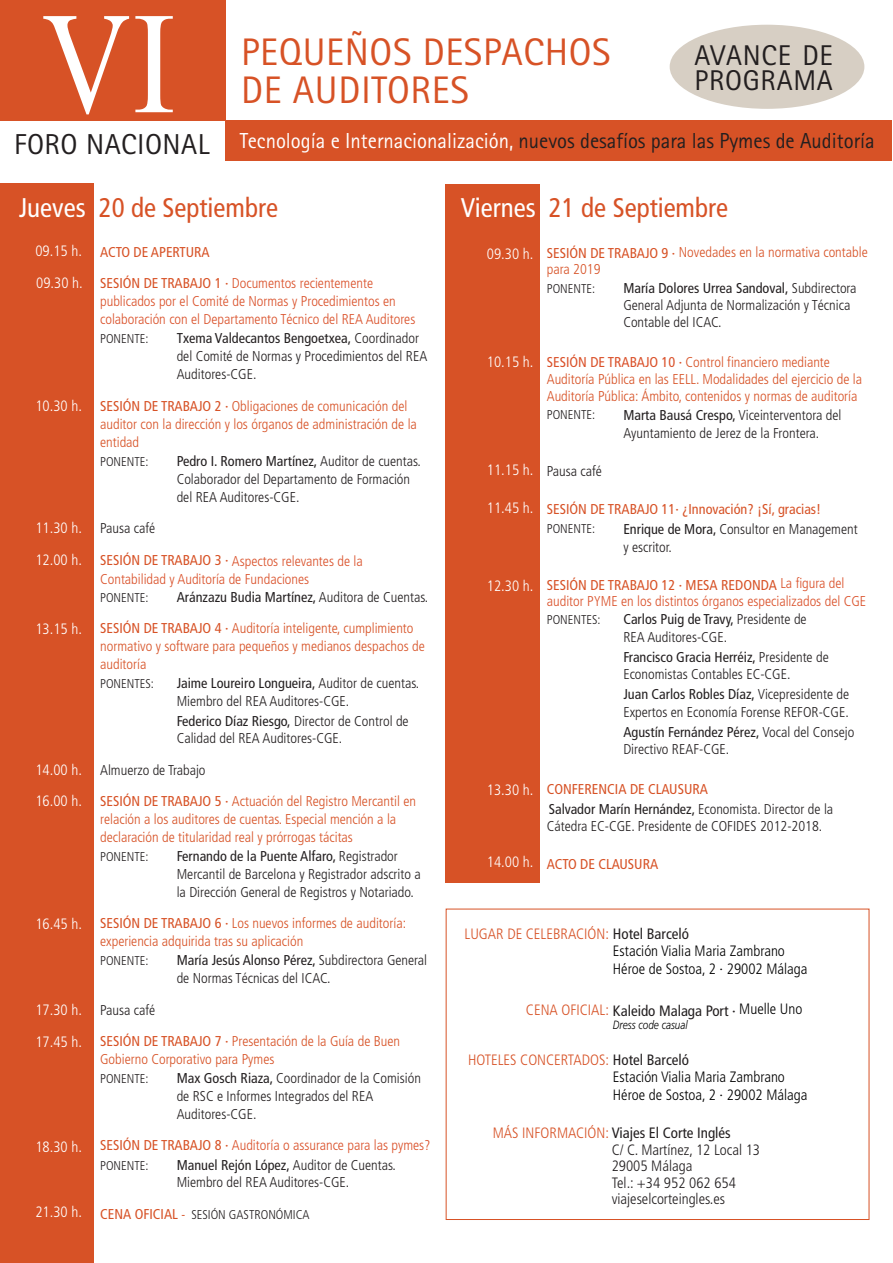
<style>
.page{position:relative;width:893px;height:1263px;background:#fff}
.page>*{position:absolute;margin:0;border:0;box-sizing:border-box;transform-origin:0 0}
.t1{font:38.4px/38.4px "Rotis Sans Serif";letter-spacing:.015em;color:#d75226}
.t2{font:28.65px/24.6px "Rotis Sans Serif";letter-spacing:.025em;color:#231f20}
.t3{font:condensed 27px "Frutiger";color:#d75226}
.t4{font:21.75px "Rotis Sans Serif";color:#231f20;scale:.95 1}
.t5{font:300 condensed 15px/17.2px "Frutiger";color:#000001}
.t6{font:300 condensed 15px/32.2px "Frutiger";color:#fff}
.t7{font:300 condensed 15px/16.5px "Frutiger";color:#231f20}
.t8{font:condensed 15px "Frutiger";color:#231f20}
.t9{font:300 condensed 14.25px/17.9px "Frutiger";color:#231f20}
.t10{font:300 condensed 14.25px/17.9px "Frutiger";color:#d75226}
.t11{font:300 condensed 14.25px/17.9px "Frutiger";color:#da512a}
.t12{font:condensed 14.25px "Frutiger";color:#d75226}
.t13{font:condensed 14.25px/20.2px "Frutiger";color:#231f20}
.t14{font:300 condensed 12.75px "Frutiger";color:#231f20}
.t15{font:italic 300 12px "Frutiger";color:#000001;scale:.83 1}
.s1{font-size:28.8px}
.s2{color:#fff}
.s3{font-weight:400;color:#d75226}
.s4{font-weight:400}
.s5{font-weight:400;color:#231f20}
.s6{color:#231f20}
.s7{font-weight:400;font-size:14.25px;color:#d75226}
.s8{font-weight:400;color:#da512a}
.s9{color:#d75226}
.s10{font-weight:300}
.s11{font-weight:300;color:#d75226}
.s12{font-weight:300;color:#000001}
</style>
<div class="page">
<div style="left:0;top:0;width:225px;height:121px;background:#d75226"></div>
<div style="left:225px;top:120px;width:667px;height:41px;background:#d75226"></div>
<div style="left:670px;top:25px;width:194px;height:84px;background:#d7cfc4;border-radius:50%"></div>
<div style="left:0;top:184px;width:94px;height:1079px;background:#d75226"></div>
<div style="left:445px;top:184px;width:95px;height:699px;background:#d75226"></div>
<svg style="left:135px;top:16px;width:38px;height:96px"></svg>
<svg style="left:43px;top:16px;width:86px;height:98px"></svg>
<h1 class="t1" style="left:241px;top:37px;width:371px">PEQUEÑOS DESPACHOS<br>DE AUDITORES</h1>
<h3 class="t4" style="left:14px;top:133px;width:907px"><span class="s1">FORO NACIONAL</span> <span class="s2">Tecnología e Internacionalización,</span> nuevos desafíos para las Pymes de Auditoría</h3>
<h2 class="t2" style="left:694px;top:46px;width:140px">AVANCE DE<br>PROGRAMA</h2>
<h3 class="t3" style="left:19px;top:197px;width:261px"><span class="s2">Jueves</span> 20 de Septiembre</h3>
<h3 class="t3" style="left:461px;top:197px;width:269px"><span class="s2">Viernes</span> 21 de Septiembre</h3>
<p class="t6" style="left:35px;top:236px;width:49px">09.15 h.<br>09.30 h.</p>
<p class="t6" style="left:35px;top:391px;width:48px">10.30 h.</p>
<p class="t6" style="left:35px;top:513px;width:48px">11.30 h.</p>
<p class="t6" style="left:35px;top:545px;width:48px">12.00 h.</p>
<p class="t6" style="left:35px;top:614px;width:48px">13.15 h.</p>
<p class="t6" style="left:35px;top:756px;width:48px;line-height:30.8px">14.00 h.<br>16.00 h.</p>
<p class="t6" style="left:35px;top:909px;width:48px">16.45 h.</p>
<p class="t6" style="left:35px;top:995px;width:48px;line-height:31.5px">17.30 h.<br>17.45 h.</p>
<p class="t6" style="left:35px;top:1131px;width:48px">18.30 h.</p>
<p class="t6" style="left:35px;top:1197px;width:48px">21.30 h.</p>
<p class="t12" style="left:100px;top:246px;width:111px">ACTO DE APERTURA</p>
<p class="t11" style="left:100px;top:276px;width:317px"><span class="s3">SESIÓN DE TRABAJO 1 ·</span> Documentos recientemente publicados por el Comité de Normas y Procedimientos en colaboración con el Departamento Técnico del REA Auditores</p>
<p class="t14" style="left:100px;top:334px;width:50px">PONENTE:</p>
<p class="t9" style="left:177px;top:331px;width:252px"><span class="s4">Txema Valdecantos Bengoetxea,</span> Coordinador del Comité de Normas y Procedimientos del REA<br>Auditores-CGE.</p>
<p class="t10" style="left:100px;top:398px;width:318px"><span class="s4">SESIÓN DE TRABAJO 2 ·</span> Obligaciones de comunicación del auditor con la dirección y los órganos de administración de la entidad</p>
<p class="t14" style="left:100px;top:457px;width:50px">PONENTE:</p>
<p class="t9" style="left:177px;top:453px;width:246px"><span class="s4">Pedro I. Romero Martínez,</span> Auditor de cuentas.<br>Colaborador del Departamento de Formación del REA Auditores-CGE.</p>
<p class="t9" style="left:100px;top:521px;width:57px">Pausa café</p>
<p class="t11" style="left:100px;top:553px;width:264px"><span class="s3">SESIÓN DE TRABAJO 3 ·</span> Aspectos relevantes de la<br>Contabilidad y Auditoría de Fundaciones</p>
<p class="t14" style="left:100px;top:592px;width:50px">PONENTE:</p>
<p class="t10" style="left:100px;top:583px;width:330px;line-height:31.3px;text-indent:77px"><span class="s5">Aránzazu Budia Martínez,</span> <span class="s6">Auditora de Cuentas.<br></span><span class="s4">SESIÓN DE TRABAJO 4 ·</span> Auditoría inteligente, cumplimiento</p>
<p class="t10" style="left:100px;top:638px;width:326px">normativo y software para pequeños y medianos despachos de auditoría</p>
<p class="t14" style="left:100px;top:679px;width:55px">PONENTES:</p>
<p class="t9" style="left:177px;top:676px;width:244px"><span class="s4">Jaime Loureiro Longueira,</span> Auditor de cuentas.<br>Miembro del REA Auditores-CGE.</p>
<p class="t9" style="left:177px;top:713px;width:233px"><span class="s4">Federico Díaz Riesgo,</span> Director de Control de<br>Calidad del REA Auditores-CGE.</p>
<p class="t10" style="left:100px;top:755px;width:317px;line-height:31.3px"><span class="s6">Almuerzo de Trabajo<br></span><span class="s4">SESIÓN DE TRABAJO 5 ·</span> Actuación del Registro Mercantil en</p>
<p class="t10" style="left:100px;top:811px;width:298px">relación a los auditores de cuentas. Especial mención a la declaración de titularidad real y prórrogas tácitas</p>
<p class="t14" style="left:100px;top:852px;width:50px">PONENTE:</p>
<p class="t9" style="left:177px;top:848px;width:246px"><span class="s4">Fernando de la Puente Alfaro,</span> Registrador<br>Mercantil de Barcelona y Registrador adscrito a la Dirección General de Registros y Notariado.</p>
<p class="t10" style="left:100px;top:916px;width:307px"><span class="s4">SESIÓN DE TRABAJO 6 ·</span> Los nuevos informes de auditoría: experiencia adquirida tras su aplicación</p>
<p class="t14" style="left:100px;top:956px;width:50px">PONENTE:</p>
<p class="t9" style="left:177px;top:953px;width:252px"><span class="s4">María Jesús Alonso Pérez,</span> Subdirectora General de Normas Técnicas del ICAC.</p>
<p class="t9" style="left:100px;top:1002px;width:57px">Pausa café</p>
<p class="t10" style="left:100px;top:1033px;width:302px"><span class="s4">SESIÓN DE TRABAJO 7 ·</span> Presentación de la Guía de Buen<br>Gobierno Corporativo para Pymes</p>
<p class="t14" style="left:100px;top:1074px;width:50px">PONENTE:</p>
<p class="t9" style="left:177px;top:1070px;width:246px"><span class="s4">Max Gosch Riaza,</span> Coordinador de la Comisión de RSC e Informes Integrados del REA<br>Auditores-CGE.</p>
<p class="t11" style="left:100px;top:1138px;width:332px"><span class="s3">SESIÓN DE TRABAJO 8 ·</span> Auditoría o assurance para las pymes?</p>
<p class="t14" style="left:100px;top:1160px;width:50px">PONENTE:</p>
<p class="t9" style="left:177px;top:1157px;width:221px"><span class="s4">Manuel Rejón López,</span> Auditor de Cuentas.<br>Miembro del REA Auditores-CGE.</p>
<p class="t14" style="left:100px;top:1209px;width:211px"><span class="s7">CENA OFICIAL</span> <span class="s3">-</span> SESIÓN GASTRONÓMICA</p>
<p class="t6" style="left:487px;top:239px;width:48px">09.30 h.</p>
<p class="t6" style="left:487px;top:346px;width:48px">10.15 h.</p>
<p class="t6" style="left:487px;top:455px;width:48px">11.15 h.</p>
<p class="t6" style="left:487px;top:493px;width:48px">11.45 h.</p>
<p class="t6" style="left:487px;top:571px;width:48px">12.30 h.</p>
<p class="t6" style="left:487px;top:775px;width:48px">13.30 h.</p>
<p class="t6" style="left:487px;top:847px;width:48px">14.00 h.</p>
<p class="t10" style="left:547px;top:245px;width:322px;line-height:17.2px"><span class="s4">SESIÓN DE TRABAJO 9 ·</span> Novedades en la normativa contable para 2019</p>
<p class="t14" style="left:547px;top:283px;width:50px">PONENTE:</p>
<p class="t9" style="left:623px;top:281px;width:235px;line-height:17.2px"><span class="s4">María Dolores Urrea Sandoval,</span> Subdirectora<br>General Adjunta de Normalización y Técnica<br>Contable del ICAC.</p>
<p class="t10" style="left:547px;top:355px;width:317px;line-height:17.2px"><span class="s8">SESIÓN DE TRABAJO 10 ·</span> Control financiero mediante<br>Auditoría Pública en las EELL. Modalidades del ejercicio de la<br>Auditoría Pública: Ámbito, contenidos y normas de auditoría</p>
<p class="t14" style="left:547px;top:409px;width:50px">PONENTE:</p>
<p class="t9" style="left:623px;top:408px;width:219px;line-height:17.2px"><span class="s4">Marta Bausá Crespo,</span> Viceinterventora del<br>Ayuntamiento de Jerez de la Frontera.</p>
<p class="t9" style="left:547px;top:463px;width:57px">Pausa café</p>
<p class="t12" style="left:547px;top:503px;width:276px">SESIÓN DE TRABAJO 11· ¿Innovación? ¡Sí, gracias!</p>
<p class="t14" style="left:547px;top:523px;width:50px">PONENTE:</p>
<p class="t9" style="left:623px;top:522px;width:236px;line-height:17.2px"><span class="s4">Enrique de Mora,</span> Consultor en Management y escritor.</p>
<p class="t11" style="left:547px;top:578px;width:321px;line-height:15.9px"><span class="s3">SESIÓN DE TRABAJO 12 · MESA REDONDA</span> La figura del auditor PYME en los distintos órganos especializados del CGE</p>
<p class="t14" style="left:547px;top:615px;width:55px">PONENTES:</p>
<p class="t9" style="left:623px;top:612px;width:185px;line-height:17.2px"><span class="s4">Carlos Puig de Travy,</span> Presidente de<br>REA Auditores-CGE.</p>
<p class="t9" style="left:623px;top:650px;width:207px;line-height:17.2px"><span class="s4">Francisco Gracia Herréiz,</span> Presidente de<br>Economistas Contables EC-CGE.</p>
<p class="t9" style="left:623px;top:687px;width:227px;line-height:17.2px"><span class="s4">Juan Carlos Robles Díaz,</span> Vicepresidente de<br>Expertos en Economía Forense REFOR-CGE.</p>
<p class="t9" style="left:623px;top:725px;width:232px;line-height:17.2px"><span class="s4">Agustín Fernández Pérez,</span> Vocal del Consejo<br>Directivo REAF-CGE.</p>
<p class="t13" style="left:547px;top:780px;width:288px"><span class="s9">CONFERENCIA DE CLAUSURA<br></span>Salvador Marín Hernández, <span class="s10">Economista. Director de la</span></p>
<p class="t9" style="left:547px;top:819px;width:277px">Cátedra EC-CGE. Presidente de COFIDES 2012-2018.</p>
<p class="t12" style="left:547px;top:859px;width:113px">ACTO DE CLAUSURA</p>
<p class="t5" style="left:613px;top:926px;width:196px;text-indent:-148px"><span class="s9">LUGAR DE CELEBRACIÓN:</span> <span class="s5">Hotel Barceló<br></span>Estación Vialia Maria Zambrano<br>Héroe de Sostoa, 2 · 29002 Málaga</p>
<p class="t8" style="left:526px;top:1004px;width:278px"><span class="s11">CENA OFICIAL:</span> Kaleido Malaga Port · <span class="s12">Muelle Uno</span></p>
<p class="t15" style="left:613px;top:1020px;width:92px">Dress code casual</p>
<p class="t5" style="left:613px;top:1053px;width:196px;text-indent:-145px"><span class="s9">HOTELES CONCERTADOS:</span> <span class="s5">Hotel Barceló<br></span>Estación Vialia Maria Zambrano<br>Héroe de Sostoa, 2 · 29002 Málaga</p>
<p class="t7" style="left:612px;top:1126px;width:150px;text-indent:-119px"><span class="s9">MÁS INFORMACIÓN:</span> <span class="s4">Viajes El Corte Inglés<br></span>C/ C. Martínez, 12 Local 13<br>29005 Málaga<br>Tel.: +34 952 062 654 viajeselcorteingles.es</p>
</div>
